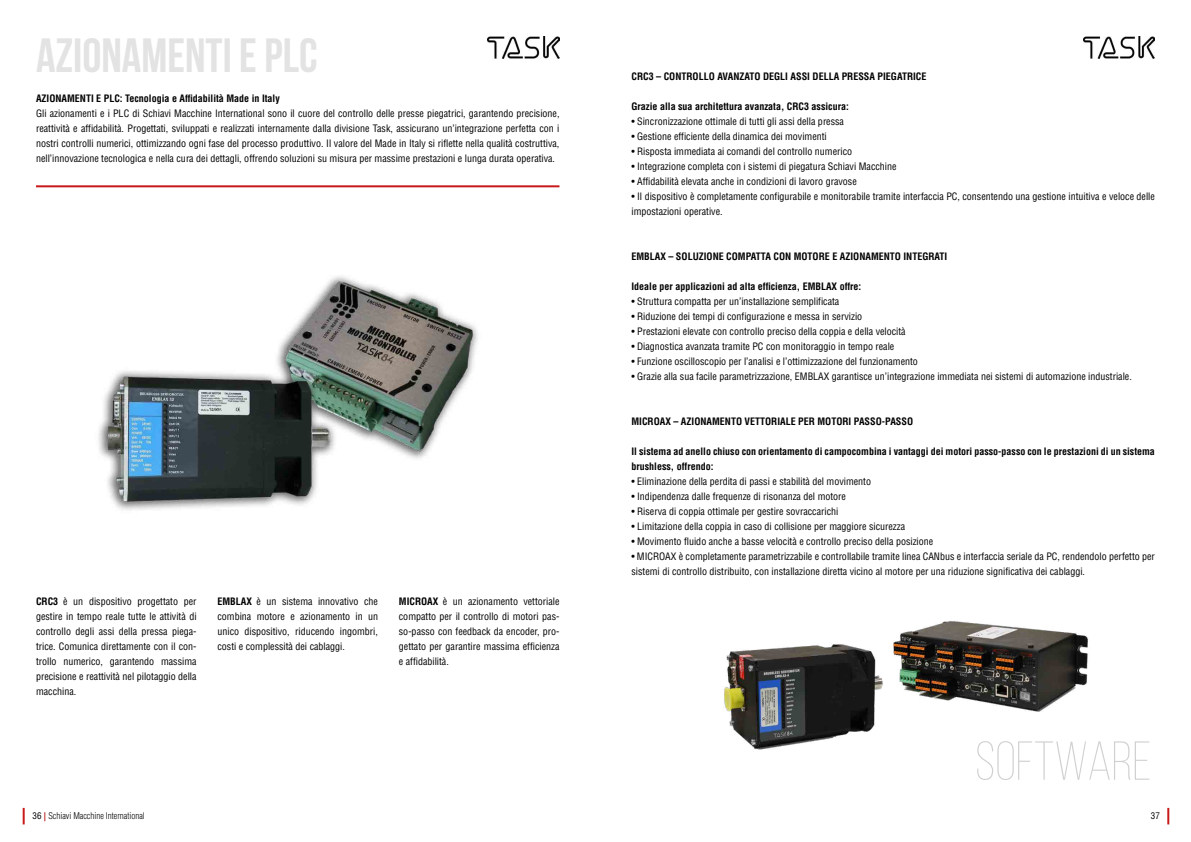
<style>
.page{position:relative;width:1191px;height:842px;background:#fff}
.page>*{position:absolute;margin:0;border:0;box-sizing:border-box;transform-origin:0 0}
.t1{font:300 54.8px "Bebas Neue";color:#d1cfcf}
.t2{font:700 48px "Bebas Neue";color:#e3e3e3}
.t3{font:condensed 10px/15px "Helvetica LT Std";color:#000;text-align:justify}
.t4{font:700 condensed 10px/15px "Helvetica LT Std";color:#000}
.t5{font:300 condensed 9px "Helvetica LT Std";color:#000}
.t6{font:condensed 9px "Helvetica LT Std";color:#000}
.s1{font-weight:700}
.s2{font-weight:400}
.s3{font-weight:700;color:#b71918}
</style>
<div class="page">
<hr style="left:36px;top:185px;width:523px;height:2px;background:#c8191b">
<img style="left:488px;top:36px;width:71px;height:23px">
<img style="left:1083px;top:36px;width:72px;height:23px">
<svg style="left:1167px;top:808px;width:2px;height:16px"></svg>
<svg style="left:23px;top:808px;width:2px;height:16px"></svg>
<img style="left:724px;top:644px;width:159px;height:106px">
<img style="left:893px;top:621px;width:196px;height:91px">
<img style="left:98px;top:276px;width:380px;height:234px">
<h2 class="t2" style="left:36px;top:29px;width:283px">AZIONAMENTI E PLC</h2>
<p class="t4" style="left:36px;top:91px;width:245px">AZIONAMENTI E PLC: Tecnologia e Affidabilità Made in Italy</p>
<p class="t3" style="left:36px;top:106px;width:525px">Gli azionamenti e i PLC di Schiavi Macchine International sono il cuore del controllo delle presse piegatrici, garantendo precisione, reattività e affidabilità. Progettati, sviluppati e realizzati internamente dalla divisione Task, assicurano un’integrazione perfetta con i nostri controlli numerici, ottimizzando ogni fase del processo produttivo. Il valore del Made in Italy si riflette nella qualità costruttiva, nell’innovazione tecnologica e nella cura dei dettagli, offrendo soluzioni su misura per massime prestazioni e lunga durata operativa.</p>
<p class="t3" style="left:36px;top:594px;width:162px"><span class="s1">CRC3</span> è un dispositivo progettato per gestire in tempo reale tutte le attività di controllo degli assi della pressa piega&shy;trice. Comunica direttamente con il con&shy;trollo numerico, garantendo massima precisione e reattività nel pilotaggio della macchina.</p>
<p class="t3" style="left:217px;top:594px;width:162px"><span class="s1">EMBLAX</span> è un sistema innovativo che combina motore e azionamento in un unico dispositivo, riducendo ingombri, costi e complessità dei cablaggi.</p>
<p class="t3" style="left:399px;top:594px;width:162px"><span class="s1">MICROAX</span> è un azionamento vettoriale compatto per il controllo di motori pas&shy;so-passo con feedback da encoder, pro&shy;gettato per garantire massima efficienza e affidabilità.</p>
<p class="t4" style="left:631px;top:69px;width:296px">CRC3 – CONTROLLO AVANZATO DEGLI ASSI DELLA PRESSA PIEGATRICE</p>
<p class="t4" style="left:631px;top:99px;width:219px">Grazie alla sua architettura avanzata, CRC3 assicura:</p>
<p class="t3" style="left:631px;top:114px;width:214px">• Sincronizzazione ottimale di tutti gli assi della pressa</p>
<p class="t3" style="left:631px;top:129px;width:197px">• Gestione efficiente della dinamica dei movimenti</p>
<p class="t3" style="left:631px;top:144px;width:222px">• Risposta immediata ai comandi del controllo numerico</p>
<p class="t3" style="left:631px;top:159px;width:266px">• Integrazione completa con i sistemi di piegatura Schiavi Macchine</p>
<p class="t3" style="left:631px;top:174px;width:227px">• Affidabilità elevata anche in condizioni di lavoro gravose</p>
<p class="t3" style="left:631px;top:189px;width:525px">• Il dispositivo è completamente configurabile e monitorabile tramite interfaccia PC, consentendo una gestione intuitiva e veloce delle impostazioni operative.</p>
<p class="t4" style="left:631px;top:249px;width:317px">EMBLAX – SOLUZIONE COMPATTA CON MOTORE E AZIONAMENTO INTEGRATI</p>
<p class="t4" style="left:631px;top:279px;width:231px">Ideale per applicazioni ad alta efficienza, EMBLAX offre:</p>
<p class="t3" style="left:631px;top:294px;width:209px">• Struttura compatta per un’installazione semplificata</p>
<p class="t3" style="left:631px;top:309px;width:232px">• Riduzione dei tempi di configurazione e messa in servizio</p>
<p class="t3" style="left:631px;top:324px;width:276px">• Prestazioni elevate con controllo preciso della coppia e della velocità</p>
<p class="t3" style="left:631px;top:339px;width:264px">• Diagnostica avanzata tramite PC con monitoraggio in tempo reale</p>
<p class="t3" style="left:631px;top:354px;width:288px">• Funzione oscilloscopio per l’analisi e l’ottimizzazione del funzionamento</p>
<p class="t3" style="left:631px;top:369px;width:502px">• Grazie alla sua facile parametrizzazione, EMBLAX garantisce un’integrazione immediata nei sistemi di automazione industriale.</p>
<p class="t4" style="left:631px;top:414px;width:283px">MICROAX – AZIONAMENTO VETTORIALE PER MOTORI PASSO-PASSO</p>
<p class="t4" style="left:631px;top:444px;width:525px">Il sistema ad anello chiuso con orientamento di campocombina i vantaggi dei motori passo-passo con le prestazioni di un sistema brushless, offrendo:</p>
<p class="t3" style="left:631px;top:474px;width:241px">• Eliminazione della perdita di passi e stabilità del movimento</p>
<p class="t3" style="left:631px;top:489px;width:216px">• Indipendenza dalle frequenze di risonanza del motore</p>
<p class="t3" style="left:631px;top:504px;width:208px">• Riserva di coppia ottimale per gestire sovraccarichi</p>
<p class="t3" style="left:631px;top:519px;width:275px">• Limitazione della coppia in caso di collisione per maggiore sicurezza</p>
<p class="t3" style="left:631px;top:534px;width:303px">• Movimento fluido anche a basse velocità e controllo preciso della posizione</p>
<p class="t3" style="left:631px;top:549px;width:525px">• MICROAX è completamente parametrizzabile e controllabile tramite linea CANbus e interfaccia seriale da PC, rendendolo perfetto per sistemi di controllo distribuito, con installazione diretta vicino al motore per una riduzione significativa dei cablaggi.</p>
<h1 class="t1" style="left:975px;top:732px;width:178px">SOFTWARE</h1>
<p class="t5" style="left:33px;top:810px;width:114px"><span class="s2">36</span> <span class="s3">|</span> Schiavi Macchine International</p>
<p class="t6" style="left:1150px;top:810px;width:10px">37</p>
</div>
